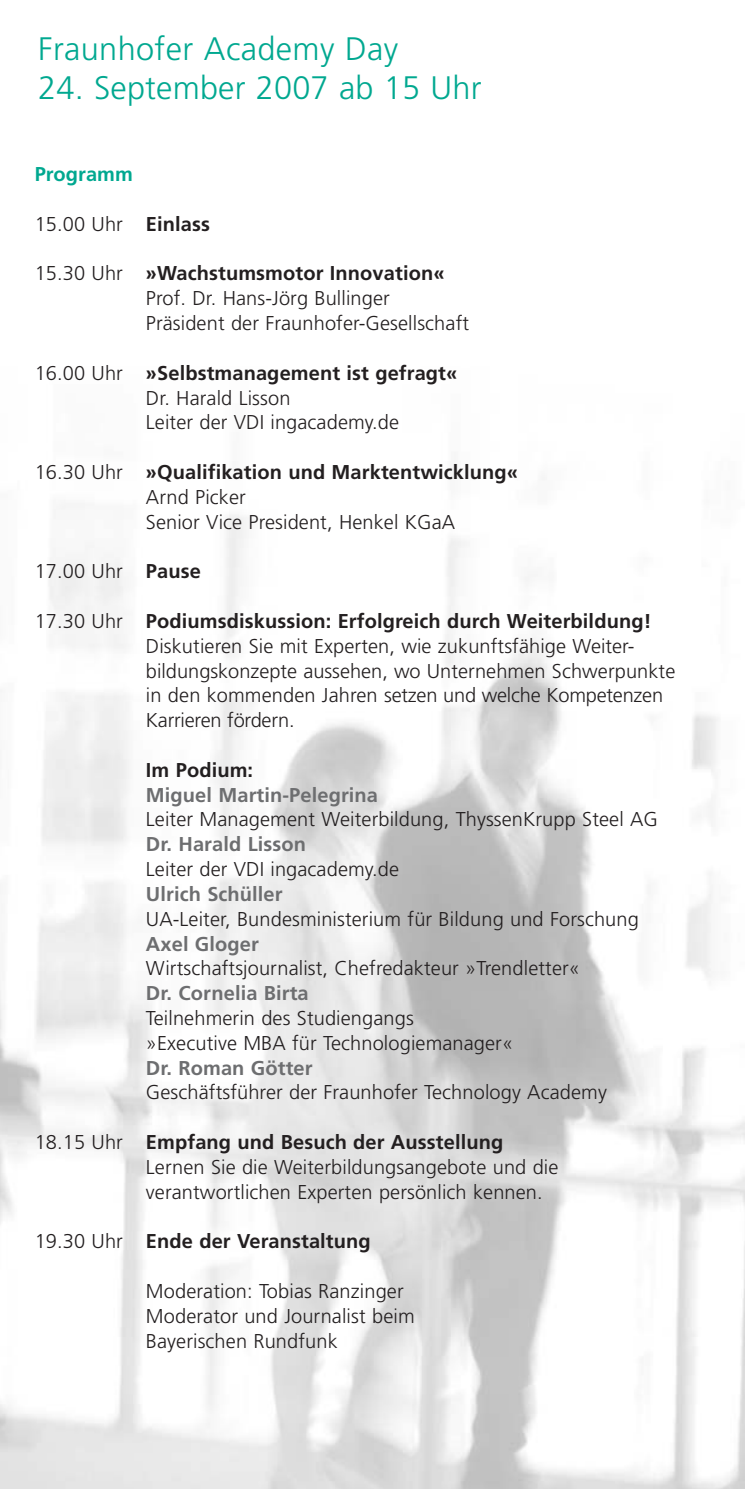
<style>
.page{position:relative;width:745px;height:1489px;background:#fff}
.page>*{position:absolute;margin:0;border:0;box-sizing:border-box;transform-origin:0 0}
.t1{font:300 32.5px "Frutiger";letter-spacing:.01em;color:#00a890}
.t2{font:300 20px/24.8px "Frutiger";letter-spacing:.005em;color:#231f20}
.t3{font:700 20px "Frutiger";letter-spacing:.005em;color:#6d6e70}
.t4{font:700 20px "Frutiger";letter-spacing:.005em;color:#231f20}
.t5{font:700 20px "Frutiger";letter-spacing:.005em;color:#00a890}
.s1{font-weight:700}
.s2{font-weight:300}
</style>
<div class="page">
<img style="left:0;top:505px;width:743px;height:983px">
<h1 class="t1" style="left:38px;top:36px;width:361px">Fraunhofer Academy Day</h1>
<h1 class="t1" style="left:38px;top:75px;width:444px">24. September 2007 ab 15 Uhr</h1>
<p class="t5" style="left:35px;top:166px;width:100px">Programm</p>
<p class="t2" style="left:35px;top:213px;width:177px">15.00 Uhr <span class="s1">Einlass</span></p>
<p class="t2" style="left:146px;top:263px;width:324px;text-indent:-111px">15.30 Uhr <span class="s1">»Wachstumsmotor Innovation«<br></span>Prof. Dr. Hans-Jörg Bullinger<br>Präsident der Fraunhofer-Gesellschaft</p>
<p class="t2" style="left:146px;top:362px;width:313px;text-indent:-111px">16.00 Uhr <span class="s1">»Selbstmanagement ist gefragt«<br></span>Dr. Harald Lisson<br>Leiter der VDI ingacademy.de</p>
<p class="t2" style="left:146px;top:461px;width:373px;text-indent:-111px">16.30 Uhr <span class="s1">»Qualifikation und Marktentwicklung«<br></span>Arnd Picker<br>Senior Vice President, Henkel KGaA</p>
<p class="t2" style="left:35px;top:560px;width:168px">17.00 Uhr <span class="s1">Pause</span></p>
<p class="t2" style="left:146px;top:610px;width:530px;text-indent:-111px">17.30 Uhr <span class="s1">Podiumsdiskussion: Erfolgreich durch Weiterbildung!<br></span>Diskutieren Sie mit Experten, wie zukunftsfähige Weiter&shy;bildungskonzepte aussehen, wo Unternehmen Schwerpunkte in den kommenden Jahren setzen und welche Kompetenzen Karrieren fördern.</p>
<p class="t4" style="left:146px;top:761px;width:109px">Im Podium:</p>
<p class="t3" style="left:146px;top:786px;width:233px">Miguel Martin-Pelegrina</p>
<p class="t2" style="left:146px;top:808px;width:513px">Leiter Management Weiterbildung, ThyssenKrupp Steel AG</p>
<p class="t3" style="left:146px;top:836px;width:161px">Dr. Harald Lisson</p>
<p class="t2" style="left:146px;top:858px;width:254px">Leiter der VDI ingacademy.de</p>
<p class="t3" style="left:146px;top:885px;width:138px">Ulrich Schüller</p>
<p class="t2" style="left:146px;top:907px;width:494px">UA-Leiter, Bundesministerium für Bildung und Forschung</p>
<p class="t3" style="left:146px;top:935px;width:114px">Axel Gloger</p>
<p class="t2" style="left:146px;top:957px;width:435px">Wirtschaftsjournalist, Chefredakteur »Trendletter«</p>
<p class="t3" style="left:146px;top:985px;width:164px">Dr. Cornelia Birta</p>
<p class="t2" style="left:146px;top:1007px;width:368px">Teilnehmerin des Studiengangs<br>»Executive MBA für Technologiemanager«</p>
<p class="t3" style="left:146px;top:1059px;width:168px">Dr. Roman Götter</p>
<p class="t2" style="left:146px;top:1081px;width:462px">Geschäftsführer der Fraunhofer Technology Academy</p>
<p class="t2" style="left:146px;top:1131px;width:414px;text-indent:-111px">18.15 Uhr <span class="s1">Empfang und Besuch der Ausstellung<br></span>Lernen Sie die Weiterbildungsangebote und die verantwortlichen Experten persönlich kennen.</p>
<p class="t4" style="left:35px;top:1233px;width:337px"><span class="s2">19.30 Uhr</span> Ende der Veranstaltung</p>
<p class="t2" style="left:146px;top:1280px;width:270px">Moderation: Tobias Ranzinger<br>Moderator und Journalist beim<br>Bayerischen Rundfunk</p>
</div>
